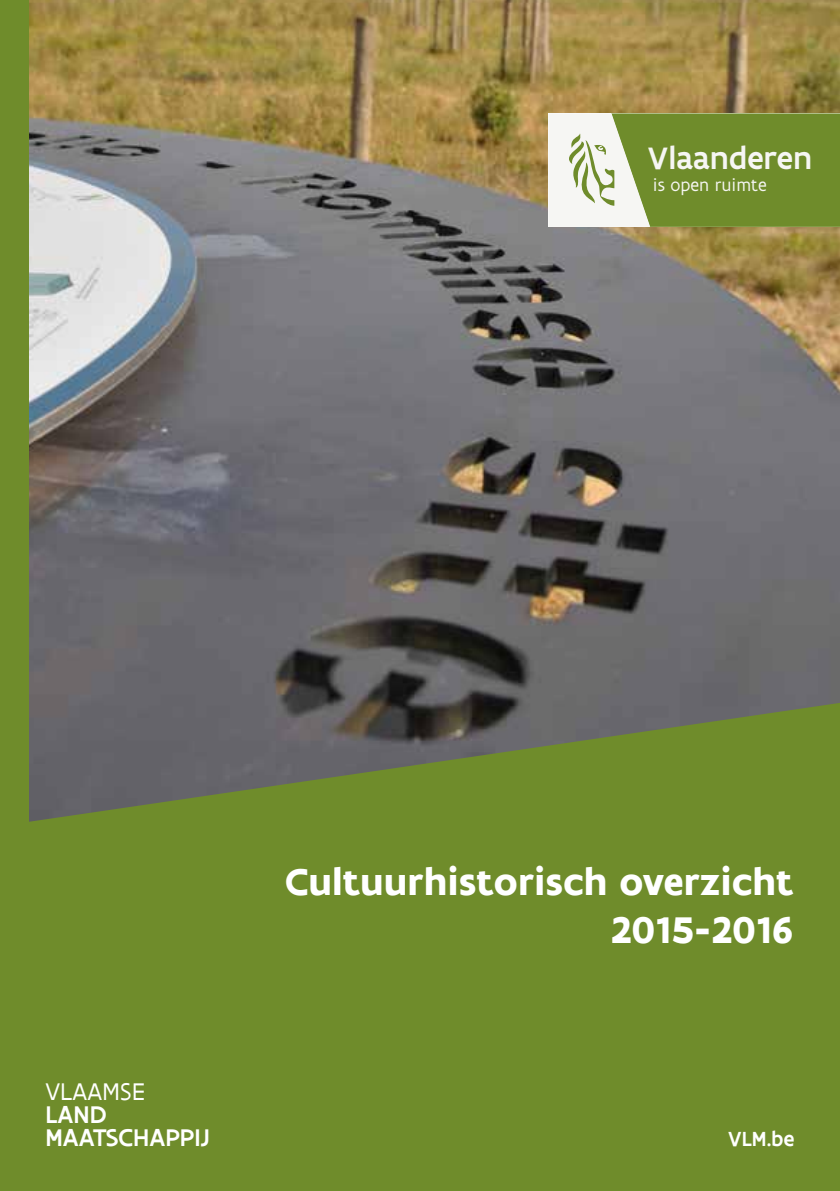
<style>
.page{position:relative;width:840px;height:1191px;background:#fff}
.page>*{position:absolute;margin:0;border:0;box-sizing:border-box;transform-origin:0 0}
.t1{font:700 40px/48px "Flanders Art Sans";color:#fff;text-align:right}
.t2{font:500 33.2px "Flanders Art Sans";color:#f6f6f3}
.t3{font:500 26px/23px "Flanders Art Sans";color:#fff}
.t4{font:26px "Flanders Art Sans";color:#fff}
.t5{font:500 22px "Flanders Art Sans";color:#fff}
.t6{font:18.4px "Flanders Art Sans";color:#f6f6f3}
</style>
<div class="page">
<img style="left:28px;top:0;width:811px;height:703px">
<svg style="left:28px;top:703px;width:811px;height:488px;fill:#6f8c2b"></svg>
<svg style="left:548px;top:113px;width:291px;height:114px"></svg>
<div style="left:0;top:0;width:28px;height:1191px;background:#6f8c2b"></div>
<p class="t2" style="left:647px;top:138px;width:165px">Vlaanderen</p>
<p class="t6" style="left:652px;top:174px;width:115px">is open ruimte</p>
<p class="t4" style="left:45px;top:1075px;width:101px">VLAAMSE</p>
<p class="t3" style="left:45px;top:1103px;width:166px">LAND<br>MAATSCHAPPIJ</p>
<p class="t1" style="left:285px;top:858px;width:510px">Cultuurhistorisch overzicht<br>2015-2016</p>
<p class="t5" style="left:727px;top:1124px;width:68px">VLM.be</p>
</div>
